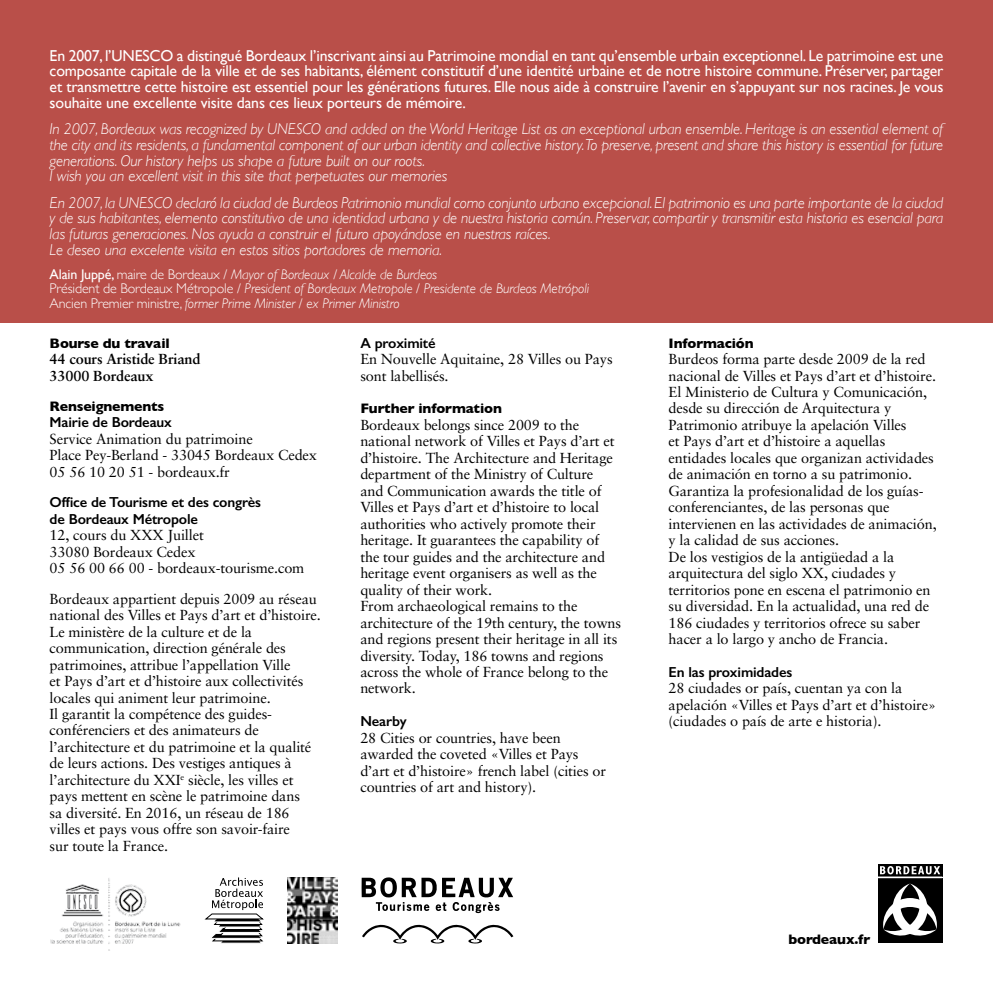
<style>
.page{position:relative;width:993px;height:993px;background:#fff}
.page>*{position:absolute;margin:0;border:0;box-sizing:border-box;transform-origin:0 0}
.t1{font:italic 300 15.75px/15.8px "Gill Sans";letter-spacing:-.01em;color:#fff}
.t2{font:15.75px/15.8px "Gill Sans";letter-spacing:-.01em;color:#fff;text-align:justify}
.t3{font:14.53px/16.4px "Sabon";letter-spacing:-.01em;color:#000}
.t4{font:600 14.53px/16.4px "Gill Sans";letter-spacing:-.01em;color:#000}
.t5{font:700 14.53px/16.4px "Sabon";letter-spacing:-.01em;color:#000}
.t6{font:italic 300 14px/14px "Gill Sans";letter-spacing:-.01em;color:#fff}
.t7{font:700 14px "Gill Sans";letter-spacing:-.01em;color:#000}
.s1{font-weight:400;font-style:normal}
.s2{font-style:normal}
</style>
<div class="page">
<div style="left:0;top:0;width:992px;height:322px;background:#b94f49"></div>
<div style="left:877px;top:877px;width:65px;height:65px;background:#000"></div>
<svg style="left:883px;top:883px;width:53px;height:53px"></svg>
<svg style="left:878px;top:864px;width:64px;height:12px"></svg>
<svg style="left:879px;top:865px;width:60px;height:9px"></svg>
<img style="left:287px;top:877px;width:50px;height:66px">
<img style="left:51px;top:878px;width:129px;height:72px">
<svg style="left:362px;top:924px;width:151px;height:19px"></svg>
<svg style="left:361px;top:877px;width:152px;height:35px"></svg>
<svg style="left:205px;top:877px;width:58px;height:66px"></svg>
<p class="t2" style="left:50px;top:47px;width:894px">En 2007, l’UNESCO a distingué Bordeaux l’inscrivant ainsi au Patrimoine mondial en tant qu’ensemble urbain exceptionnel. Le patrimoine est une composante capitale de la ville et de ses habitants, élément constitutif d’une identité urbaine et de notre histoire commune. Préserver, partager et transmettre cette histoire est essentiel pour les générations futures. Elle nous aide à construire l’avenir en s’appuyant sur nos racines. Je vous souhaite une excellente visite dans ces lieux porteurs de mémoire.</p>
<p class="t1" style="left:50px;top:121px;width:894px">In 2007, Bordeaux was recognized by UNESCO and added on the World Heritage List as an exceptional urban ensemble. Heritage is an essential element of the city and its residents, a fundamental component of our urban identity and collective history.To preserve, present and share this history is essential for future generations. Our history helps us shape a future built on our roots.<br>I wish you an excellent visit in this site that perpetuates our memories</p>
<p class="t1" style="left:50px;top:194px;width:894px">En 2007, la UNESCO declaró la ciudad de Burdeos Patrimonio mundial como conjunto urbano excepcional. El patrimonio es una parte importante de la ciudad y de sus habitantes, elemento constitutivo de una identidad urbana y de nuestra historia común. Preservar, compartir y transmitir esta historia es esencial para las futuras generaciones. Nos ayuda a construir el futuro apoyándose en nuestras raíces.<br>Le deseo una excelente visita en estos sitios portadores de memoria.</p>
<p class="t6" style="left:50px;top:268px;width:541px"><span class="s1">Alain Juppé,</span> <span class="s2">maire de Bordeaux /</span> Mayor of Bordeaux <span class="s2">/</span> Alcalde de Burdeos<br><span class="s2">Président de Bordeaux Métropole /</span> President of Bordeaux Metropole <span class="s2">/</span> Presidente de Burdeos Metrópoli<br><span class="s2">Ancien Premier ministre,</span> former Prime Minister <span class="s2">/</span> ex Primer Ministro</p>
<p class="t7" style="left:50px;top:331px;width:122px">Bourse du travail</p>
<p class="t5" style="left:50px;top:350px;width:152px">44 cours Aristide Briand<br>33000 Bordeaux</p>
<p class="t7" style="left:50px;top:395px;width:116px">Renseignements</p>
<p class="t4" style="left:50px;top:414px;width:124px">Mairie de Bordeaux</p>
<p class="t3" style="left:50px;top:430px;width:269px">Service Animation du patrimoine<br>Place Pey-Berland - 33045 Bordeaux Cedex<br>05 56 10 20 51 - bordeaux.fr</p>
<p class="t4" style="left:50px;top:494px;width:213px">Office de Tourisme et des congrès de Bordeaux Métropole</p>
<p class="t3" style="left:50px;top:526px;width:256px">12, cours du XXX Juillet<br>33080 Bordeaux Cedex<br>05 56 00 66 00 - bordeaux-tourisme.com</p>
<p class="t3" style="left:50px;top:590px;width:273px">Bordeaux appartient depuis 2009 au réseau national des Villes et Pays d’art et d’histoire.<br>Le ministère de la culture et de la communication, direction générale des patrimoines, attribue l’appellation Ville<br>et Pays d’art et d’histoire aux collectivités locales qui animent leur patrimoine.<br>Il garantit la compétence des guides&shy;conférenciers et des animateurs de l’architecture et du patrimoine et la qualité de leurs actions. Des vestiges antiques à l’architecture du XXI<sup>e</sup> siècle, les villes et pays mettent en scène le patrimoine dans<br>sa diversité. En 2016, un réseau de 186 villes et pays vous offre son savoir-faire<br>sur toute la France.</p>
<p class="t4" style="left:360px;top:334px;width:77px">A proximité</p>
<p class="t3" style="left:360px;top:350px;width:254px">En Nouvelle Aquitaine, 28 Villes ou Pays sont labellisés.</p>
<p class="t7" style="left:360px;top:397px;width:143px">Further information</p>
<p class="t3" style="left:360px;top:416px;width:262px">Bordeaux belongs since 2009 to the national network of Villes et Pays d’art et d’histoire. The Architecture and Heritage department of the Ministry of Culture<br>and Communication awards the title of Villes et Pays d’art et d’histoire to local authorities who actively promote their heritage. It guarantees the capability of the tour guides and the architecture and heritage event organisers as well as the quality of their work.<br>From archaeological remains to the architecture of the 19th century, the towns and regions present their heritage in all its diversity. Today, 186 towns and regions across the whole of France belong to the network.</p>
<p class="t4" style="left:360px;top:712px;width:48px">Nearby</p>
<p class="t3" style="left:360px;top:729px;width:247px">28 Cities or countries, have been awarded the coveted «Villes et Pays d’art et d’histoire» french label (cities or countries of art and history).</p>
<p class="t7" style="left:668px;top:331px;width:86px">Información</p>
<p class="t3" style="left:668px;top:350px;width:269px">Burdeos forma parte desde 2009 de la red nacional de Villes et Pays d’art et d’histoire.<br>El Ministerio de Cultura y Comunicación, desde su dirección de Arquitectura y Patrimonio atribuye la apelación Villes<br>et Pays d’art et d’histoire a aquellas entidades locales que organizan actividades de animación en torno a su patrimonio.<br>Garantiza la profesionalidad de los guías&shy;conferenciantes, de las personas que intervienen en las actividades de animación, y la calidad de sus acciones.<br>De los vestigios de la antigüedad a la arquitectura del siglo XX, ciudades y territorios pone en escena el patrimonio en su diversidad. En la actualidad, una red de 186 ciudades y territorios ofrece su saber hacer a lo largo y ancho de Francia.</p>
<p class="t4" style="left:668px;top:663px;width:125px">En las proximidades</p>
<p class="t3" style="left:668px;top:679px;width:269px">28 ciudades or país, cuentan ya con la apelación «Villes et Pays d’art et d’histoire» (ciudades o país de arte e historia).</p>
<p class="t7" style="left:788px;top:927px;width:83px">bordeaux.fr</p>
</div>
